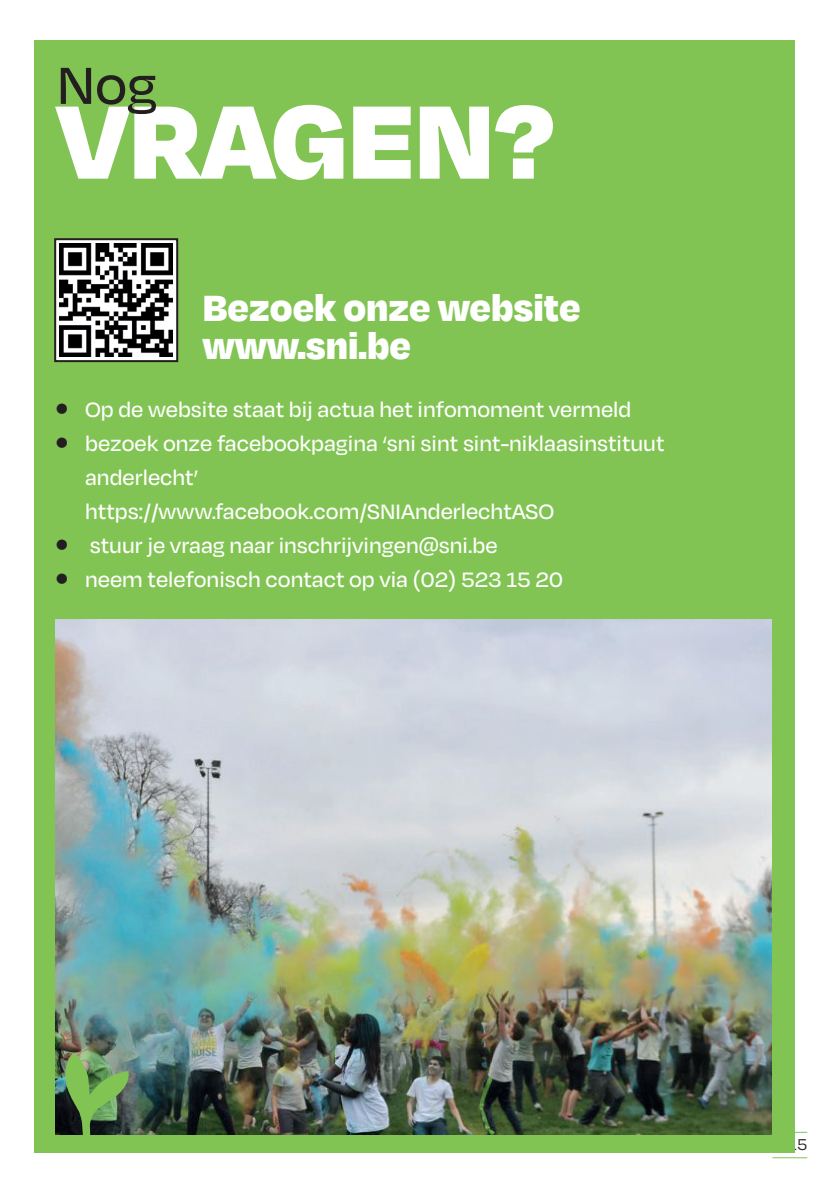
<style>
.page{position:relative;width:840px;height:1191px;background:#fff}
.page>*{position:absolute;margin:0;border:0;box-sizing:border-box;transform-origin:0 0}
.t1{font:900 120px "Degular";color:#fff}
.t2{font:500 60px "Degular";color:#231f20}
.t3{font:900 42px/38px "Degular";color:#fff}
.t4{font:500 24px/34px "Degular";color:#fff}
.t5{font:18px "Degular";color:#231f20}
</style>
<div class="page">
<hr style="left:772px;top:1131px;width:34px;height:1px;background:#81c453">
<hr style="left:772px;top:1157px;width:34px;height:1px;background:#81c453">
<div style="left:34px;top:40px;width:760px;height:1112px;background:#81c453"></div>
<svg style="left:57px;top:241px;width:118px;height:118px"></svg>
<img style="left:60px;top:244px;width:113px;height:113px">
<div style="left:54px;top:238px;width:124px;height:124px;border:2px solid #231f20"></div>
<img style="left:56px;top:619px;width:715px;height:515px">
<img style="left:65px;top:1052px;width:66px;height:83px">
<h2 class="t2" style="left:57px;top:49px;width:102px">Nog</h2>
<h1 class="t1" style="left:57px;top:62px;width:498px">VRAGEN?</h1>
<h3 class="t3" style="left:203px;top:287px;width:379px">Bezoek onze website www.sni.be</h3>
<p class="t4" style="left:85px;top:391px;width:580px">Op de website staat bij actua het infomoment vermeld bezoek onze facebookpagina ‘sni sint sint-niklaasinstituut anderlecht’ https://www.facebook.com/SNIAnderlechtASO<br>stuur je vraag naar inschrijvingen@sni.be<br>neem telefonisch contact op via (02) 523 15 20</p>
<p class="t5" style="left:788px;top:1133px;width:20px">15</p>
</div>
